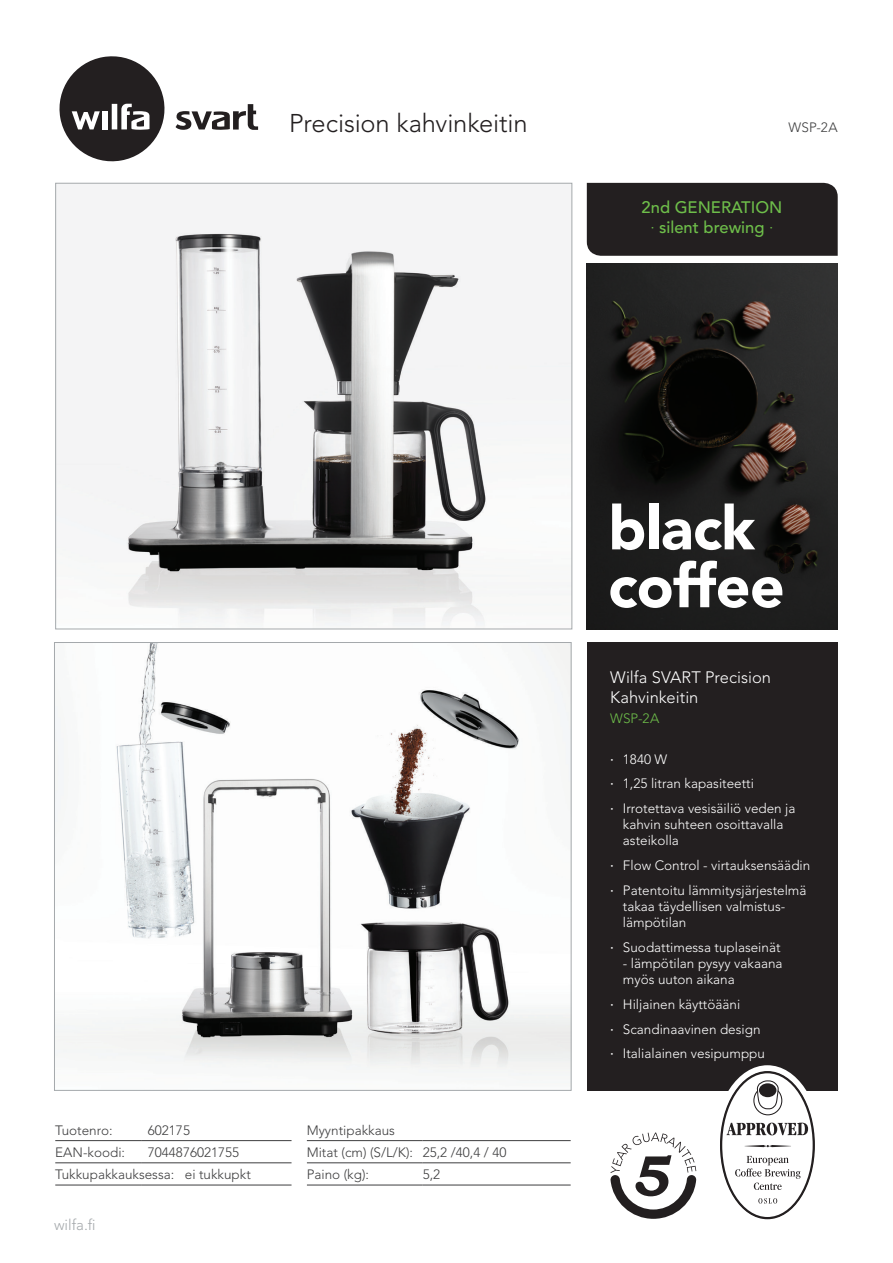
<style>
.page{position:relative;width:893px;height:1263px;background:#fff}
.page>*{position:absolute;margin:0;border:0;box-sizing:border-box;transform-origin:0 0}
.t1{font:900 60.6px/57.9px "Avenir LT Std";letter-spacing:-.01em;color:#fff}
.t2{font:300 25.5px "Avenir LT Std";letter-spacing:-.005em;color:#231f20}
.t3{font:300 16.5px/19.8px "Avenir LT Std";color:#fff}
.t4{font:500 16.5px/19.8px "Avenir LT Std";color:#6ebe4a;text-align:center}
.t5{font:300 15px "Avenir LT Std";color:#a5a9ac}
.t6{font:300 13.5px/24.8px "Avenir LT Std";color:#fff}
.t7{font:300 13.5px "Avenir LT Pro";color:#3e3e3f}
.t8{font:300 13.5px "Avenir LT Std";color:#6ebe4a}
.t9{font:300 13.5px "Avenir LT Std";color:#3e3e3f}
.s1{font-weight:300}
.s2{font-weight:500}
</style>
<div class="page">
<img style="left:57px;top:185px;width:513px;height:441px">
<div style="left:587px;top:642px;width:251px;height:449px;background:#231f20"></div>
<hr style="left:55px;top:1140px;width:87px;height:1px;background:#3e3e3f">
<hr style="left:142px;top:1140px;width:150px;height:1px;background:#3e3e3f">
<hr style="left:307px;top:1140px;width:116px;height:1px;background:#3e3e3f">
<hr style="left:423px;top:1140px;width:148px;height:1px;background:#3e3e3f">
<hr style="left:55px;top:1162px;width:87px;height:1px;background:#3e3e3f">
<hr style="left:142px;top:1162px;width:150px;height:1px;background:#3e3e3f">
<hr style="left:307px;top:1162px;width:116px;height:1px;background:#3e3e3f">
<hr style="left:423px;top:1162px;width:148px;height:1px;background:#3e3e3f">
<hr style="left:55px;top:1185px;width:87px;height:1px;background:#3e3e3f">
<hr style="left:142px;top:1185px;width:150px;height:1px;background:#3e3e3f">
<hr style="left:307px;top:1185px;width:116px;height:1px;background:#3e3e3f">
<hr style="left:423px;top:1185px;width:148px;height:1px;background:#3e3e3f">
<img style="left:56px;top:644px;width:513px;height:432px">
<img style="left:587px;top:264px;width:251px;height:365px">
<svg style="left:59px;top:56px;width:106px;height:106px"></svg>
<svg style="left:176px;top:104px;width:82px;height:26px"></svg>
<div style="left:587px;top:183px;width:251px;height:73px;background:#231f20"></div>
<div style="left:714px;top:1065px;width:107px;height:160px;background:#fff;border-radius:50%"></div>
<svg style="left:720px;top:1071px;width:95px;height:148px"></svg>
<div style="left:721px;top:1072px;width:92px;height:146px;background:#fff;border-radius:50%"></div>
<div style="left:720px;top:1071px;width:94px;height:148px;border:2px solid #231f20;border-radius:50%"></div>
<svg style="left:726px;top:1122px;width:82px;height:13px"></svg>
<svg style="left:735px;top:1156px;width:65px;height:34px"></svg>
<div style="left:753px;top:1086px;width:29px;height:29px;border:1px solid #231f20;border-radius:50%"></div>
<svg style="left:757px;top:1080px;width:21px;height:30px"></svg>
<div style="left:759px;top:1083px;width:17px;height:14px;background:#231f20;border-radius:50%"></div>
<svg style="left:744px;top:1145px;width:47px;height:2px"></svg>
<svg style="left:758px;top:1198px;width:19px;height:5px"></svg>
<svg style="left:610px;top:1132px;width:86px;height:87px"></svg>
<h2 class="t2" style="left:289px;top:112px;width:240px">Precision kahvinkeitin</h2>
<p class="t9" style="left:789px;top:122px;width:51px">WSP-2A</p>
<p class="t4" style="left:642px;top:199px;width:142px">2nd GENERATION <span class="s1">∙</span> silent brewing <span class="s1">∙</span></p>
<p class="t7" style="left:55px;top:1124px;width:59px">Tuotenro:</p>
<p class="t7" style="left:148px;top:1124px;width:44px">602175</p>
<p class="t7" style="left:307px;top:1124px;width:90px">Myyntipakkaus</p>
<p class="t7" style="left:55px;top:1146px;width:71px">EAN-koodi:</p>
<p class="t7" style="left:148px;top:1146px;width:93px">7044876021755</p>
<p class="t7" style="left:307px;top:1146px;width:201px">Mitat (cm) (S/L/K): 25,2 /40,4 / 40</p>
<p class="t7" style="left:55px;top:1169px;width:197px">Tukkupakkauksessa: ei tukkupkt</p>
<p class="t7" style="left:307px;top:1169px;width:64px">Paino (kg):</p>
<p class="t7" style="left:423px;top:1169px;width:19px">5,2</p>
<p class="t5" style="left:54px;top:1218px;width:43px">wilfa.i</p>
<h1 class="t1" style="left:608px;top:499px;width:178px">black coffee</h1>
<p class="t3" style="left:610px;top:669px;width:162px">Wilfa SVART Precision<br>Kahvinkeitin</p>
<p class="t8" style="left:610px;top:712px;width:51px">WSP-2A</p>
<p class="t6" style="left:610px;top:748px;width:187px"><span class="s2">·</span> 1840 W<br><span class="s2">·</span> 1,25 litran kapasiteetti<br><span class="s2">·</span> Irrotettava vesisäiliö veden ja</p>
<p class="t6" style="left:623px;top:817px;width:162px;line-height:16.2px">kahvin suhteen osoittavalla asteikolla</p>
<p class="t6" style="left:610px;top:854px;width:202px"><span class="s2">·</span> Flow Control - virtauksensäädin <span class="s2">·</span> Patentoitu lämmitysjärjestelmä</p>
<p class="t6" style="left:623px;top:899px;width:164px;line-height:16.2px">takaa täydellisen valmistus&shy;lämpötilan</p>
<p class="t6" style="left:610px;top:936px;width:172px"><span class="s2">·</span> Suodattimessa tuplaseinät</p>
<p class="t6" style="left:623px;top:956px;width:161px;line-height:16.2px">- lämpötilan pysyy vakaana myös uuton aikana</p>
<p class="t6" style="left:610px;top:993px;width:156px"><span class="s2">·</span> Hiljainen käyttöääni<br><span class="s2">·</span> Scandinaavinen design <span class="s2">·</span> Italialainen vesipumppu</p>
</div>
